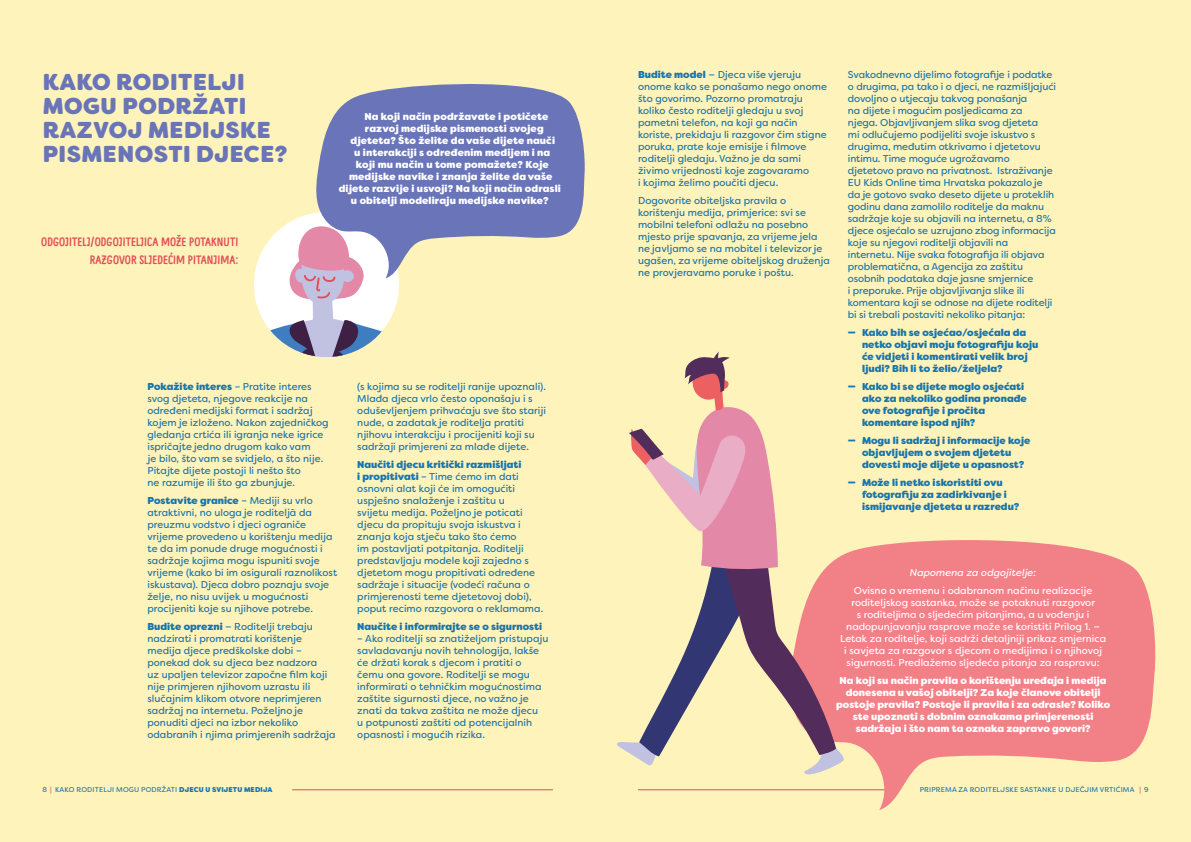
<style>
.page{position:relative;width:1191px;height:842px;background:#fff3bc}
.page>*{position:absolute;margin:0;border:0;box-sizing:border-box;transform-origin:0 0}
.t1{font:800 23px/24px "Filson Soft";letter-spacing:.02em;color:#6975b8}
.t2{font:700 condensed 12px/18px "Supernett";letter-spacing:.01em;color:#e04e56;text-align:right}
.t3{font:10px/12px "Filson Soft";color:#1776ad}
.t4{font:800 10px/12px "Filson Soft";color:#fff;text-align:center}
.t5{font:800 10px/12px "Filson Soft";color:#1776ad}
.t6{font:10px/12px "Filson Soft";color:#fff;text-align:center}
.t7{font:italic 10px "Filson Soft";color:#fff}
.t8{font:7px "Filson Soft";letter-spacing:.02em;color:#1776ad}
.s1{font-weight:800}
.s2{color:#e04e56}
</style>
<div class="page">
<hr style="left:292px;top:789px;width:261px;height:1px;background:#e04e56">
<hr style="left:638px;top:789px;width:261px;height:1px;background:#e04e56">
<svg style="left:254px;top:224px;width:145px;height:133px"></svg>
<svg style="left:315px;top:84px;width:270px;height:194px;fill:#6975b8"></svg>
<svg style="left:788px;top:540px;width:368px;height:270px;fill:#f18187"></svg>
<svg style="left:617px;top:351px;width:238px;height:430px"></svg>
<h1 class="t1" style="left:43px;top:70px;width:246px">KAKO RODITELJI<br>MOGU PODRŽATI<br>RAZVOJ MEDIJSKE<br>PISMENOSTI DJECE?</h1>
<p class="t2" style="left:41px;top:232px;width:198px">ODGOJITELJ/ODGOJITELJICA MOŽE POTAKNUTI<br>RAZGOVOR SLJEDEĆIM PITANJIMA:</p>
<p class="t4" style="left:364px;top:111px;width:185px">Na koji način podržavate i potičete</p>
<p class="t4" style="left:365px;top:123px;width:180px">razvoj medijske pismenosti svojeg</p>
<p class="t4" style="left:350px;top:135px;width:206px">djeteta? Što želite da vaše dijete nauči</p>
<p class="t4" style="left:354px;top:147px;width:198px">u interakciji s određenim medijem i na</p>
<p class="t4" style="left:356px;top:159px;width:194px">koji mu način u tome pomažete? Koje</p>
<p class="t4" style="left:349px;top:171px;width:205px">medijske navike i znanja želite da vaše</p>
<p class="t4" style="left:339px;top:183px;width:224px">dijete razvije i usvoji? Na koji način odrasli</p>
<p class="t4" style="left:351px;top:195px;width:199px">u obitelji modeliraju medijske navike?</p>
<p class="t3" style="left:147px;top:381px;width:183px"><span class="s1">Pokažite interes</span> – Pratite interes svog djeteta, njegove reakcije na određeni medijski format i sadržaj kojem je izloženo. Nakon zajedničkog gledanja crtića ili igranja neke igrice ispričajte jedno drugom kako vam<br>je bilo, što vam se svidjelo, a što nije.<br>Pitajte dijete postoji li nešto što<br>ne razumije ili što ga zbunjuje.</p>
<p class="t3" style="left:147px;top:495px;width:191px"><span class="s1">Postavite granice</span> – Mediji su vrlo atraktivni, no uloga je roditeljā da preuzmu vodstvo i djeci ograniče vrijeme provedeno u korištenju medija te da im ponude druge mogućnosti i sadržaje kojima mogu ispuniti svoje vrijeme (kako bi im osigurali raznolikost iskustava). Djeca dobro poznaju svoje želje, no nisu uvijek u mogućnosti procijeniti koje su njihove potrebe.</p>
<p class="t3" style="left:147px;top:621px;width:190px"><span class="s1">Budite oprezni</span> − Roditelji trebaju nadzirati i promatrati korištenje medija djece predškolske dobi – ponekad dok su djeca bez nadzora<br>uz upaljen televizor započne film koji nije primjeren njihovom uzrastu ili slučajnim klikom otvore neprimjeren sadržaj na internetu. Poželjno je ponuditi djeci na izbor nekoliko odabranih i njima primjerenih sadržaja</p>
<p class="t3" style="left:357px;top:381px;width:190px">(s kojima su se roditelji ranije upoznali).<br>Mlađa djeca vrlo često oponašaju i s oduševljenjem prihvaćaju sve što stariji nude, a zadatak je roditelja pratiti njihovu interakciju i procijeniti koji su sadržaji primjereni za mlađe dijete.</p>
<p class="t3" style="left:357px;top:459px;width:187px"><span class="s1">Naučiti djecu kritički razmišljati<br>i propitivati</span> – Time ćemo im dati osnovni alat koji će im omogućiti uspješno snalaženje i zaštitu u<br>svijetu medija. Poželjno je poticati djecu da propituju svoja iskustva i znanja koja stječu tako što ćemo<br>im postavljati potpitanja. Roditelji predstavljaju modele koji zajedno s djetetom mogu propitivati određene sadržaje i situacije (vodeći računa o primjerenosti teme djetetovoj dobi), poput recimo razgovora o reklamama.</p>
<p class="t5" style="left:357px;top:621px;width:186px">Naučite i informirajte se o sigurnosti</p>
<p class="t3" style="left:357px;top:633px;width:193px">– Ako roditelji sa znatiželjom pristupaju savladavanju novih tehnologija, lakše će držati korak s djecom i pratiti o čemu ona govore. Roditelji se mogu informirati o tehničkim mogućnostima zaštite sigurnosti djece, no važno je znati da takva zaštita ne može djecu<br>u potpunosti zaštiti od potencijalnih opasnosti i mogućih rizika.</p>
<p class="t3" style="left:638px;top:69px;width:190px"><span class="s1">Budite model</span> − Djeca više vjeruju onome kako se ponašamo nego onome što govorimo. Pozorno promatraju koliko često roditelji gledaju u svoj pametni telefon, na koji ga način koriste, prekidaju li razgovor čim stigne poruka, prate koje emisije i filmove roditelji gledaju. Važno je da sami živimo vrijednosti koje zagovaramo<br>i kojima želimo poučiti djecu.</p>
<p class="t3" style="left:638px;top:195px;width:193px">Dogovorite obiteljska pravila o korištenju medija, primjerice: svi se mobilni telefoni odlažu na posebno mjesto prije spavanja, za vrijeme jela ne javljamo se na mobitel i televizor je ugašen, za vrijeme obiteljskog druženja ne provjeravamo poruke i poštu.</p>
<p class="t3" style="left:848px;top:69px;width:210px">Svakodnevno dijelimo fotografije i podatke o drugima, pa tako i o djeci, ne razmišljajući dovoljno o utjecaju takvog ponašanja<br>na dijete i mogućim posljedicama za<br>njega. Objavljivanjem slika svog djeteta<br>mi odlučujemo podijeliti svoje iskustvo s drugima, međutim otkrivamo i djetetovu intimu. Time moguće ugrožavamo djetetovo pravo na privatnost. Istraživanje EU Kids Online tima Hrvatska pokazalo je da je gotovo svako deseto dijete u proteklih godinu dana zamolilo roditelje da maknu sadržaje koje su objavili na internetu, a 8% djece osjećalo se uzrujano zbog informacija koje su njegovi roditelji objavili na internetu. Nije svaka fotografija ili objava problematična, a Agencija za zaštitu osobnih podataka daje jasne smjernice<br>i preporuke. Prije objavljivanja slike ili komentara koji se odnose na dijete roditelji bi si trebali postaviti nekoliko pitanja:</p>
<p class="t5" style="left:862px;top:327px;width:178px">Kako bih se osjećao/osjećala da netko objavi moju fotografiju koju će vidjeti i komentirati velik broj ljudi? Bih li to želio/željela?</p>
<p class="t5" style="left:862px;top:381px;width:166px">Kako bi se dijete moglo osjećati ako za nekoliko godina pronađe ove fotografije i pročita komentare ispod njih?</p>
<p class="t5" style="left:862px;top:435px;width:170px">Mogu li sadržaj i informacije koje objavljujem o svojem djetetu dovesti moje dijete u opasnost?</p>
<p class="t5" style="left:862px;top:477px;width:159px">Može li netko iskoristiti ovu fotografiju za zadirkivanje i ismijavanje djeteta u razredu?</p>
<p class="t7" style="left:910px;top:566px;width:128px">Napomena za odgojitelje:</p>
<p class="t6" style="left:840px;top:585px;width:267px">Ovisno o vremenu i odabranom načinu realizacije roditeljskog sastanka, može se potaknuti razgovor<br>s roditeljima o sljedećim pitanjima, a u vođenju i nadopunjavanju rasprave može se koristiti Prilog 1. − Letak za roditelje, koji sadrži detaljniji prikaz smjernica i savjeta za razgovor s djecom o medijima i o njihovoj sigurnosti. Predlažemo sljedeća pitanja za raspravu:</p>
<p class="t4" style="left:836px;top:675px;width:276px">Na koji su način pravila o korištenju uređaja i medija donesena u vašoj obitelji? Za koje članove obitelji postoje pravila? Postoje li pravila i za odrasle? Koliko ste upoznati s dobnim oznakama primjerenosti sadržaja i što nam ta oznaka zapravo govori?</p>
<p class="t8" style="left:43px;top:785px;width:231px">8 <span class="s2">|</span> KAKO RODITELJI MOGU PODRŽATI <span class="s1">DJECU U SVIJETU MEDIJA</span></p>
<p class="t8" style="left:919px;top:785px;width:230px">PRIPREMA ZA RODITELJSKE SASTANKE U DJEČJIM VRTIĆIMA <span class="s2">|</span> 9</p>
</div>
